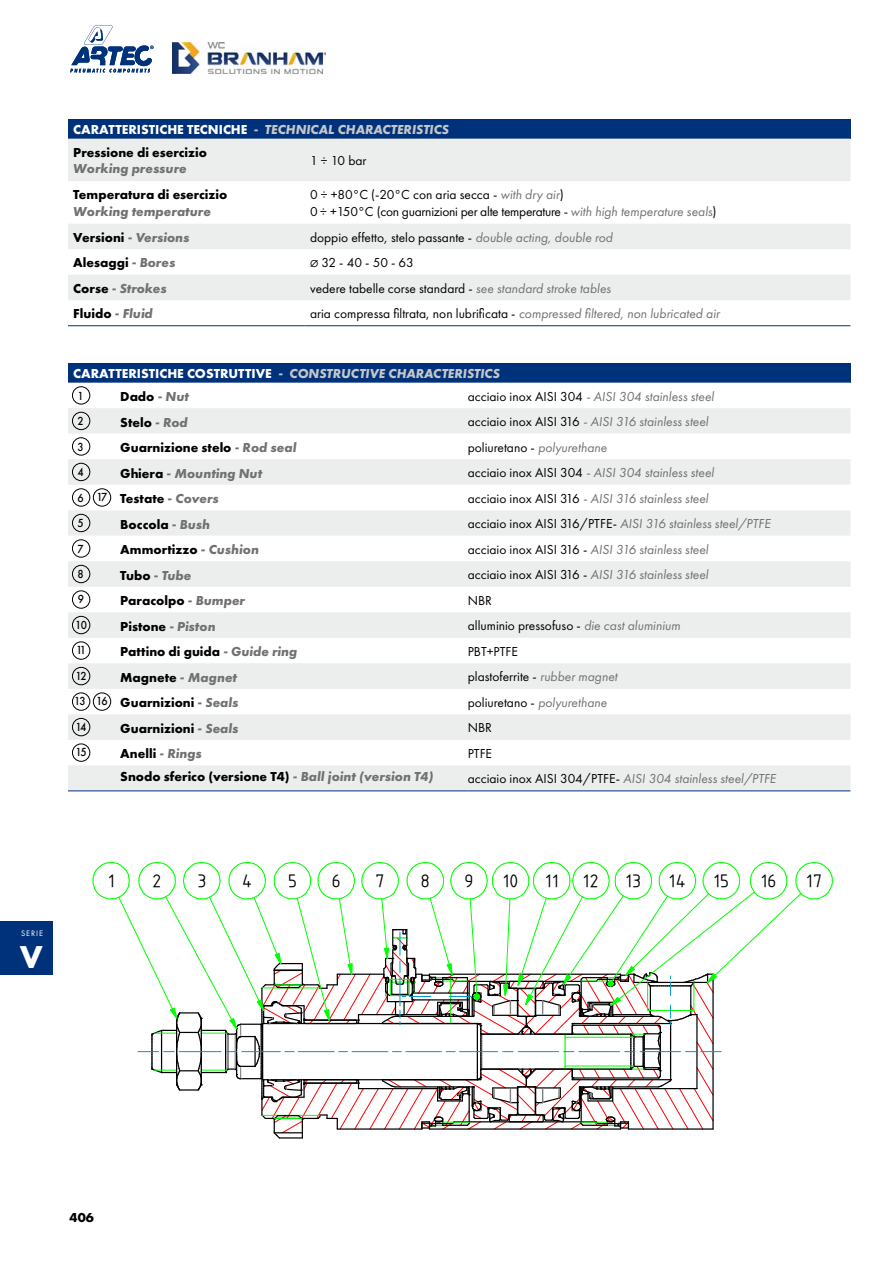
<style>
.page{position:relative;width:893px;height:1263px;background:#fff}
.page>*{position:absolute;margin:0;border:0;box-sizing:border-box;transform-origin:0 0}
.t1{font:700 32.85px "Futura PT";color:#fff}
.t2{font:18.9px "ISOCP IV50";letter-spacing:.005em;color:#000}
.t3{font:italic 13.5px "Futura PT";color:#707172}
.t4{font:13.5px "Futura PT";color:#000}
.t5{font:700 13.5px "Futura PT";color:#000}
.t6{font:italic 700 13.5px/22.5px "Futura PT";color:#c6c7c8}
.t7{font:13.5px/16.5px "Futura PT";letter-spacing:-.02em;color:#000}
.t8{font:italic 700 13.5px "Futura PT";color:#707172}
.t9{font:500 12.15px "Futura PT";letter-spacing:-.125em;color:#000;scale:.91 1}
.t10{font:8.25px "Futura PT";letter-spacing:.11em;color:#fff}
.s1{font-style:normal;color:#fff}
.s2{font-style:normal;color:#000}
.s3{font-style:italic;color:#707172}
.s4{font-size:10.5px}
.s5{font-weight:500;font-size:12.15px}
</style>
<div class="page">
<img style="left:173px;top:43px;width:152px;height:30px">
<svg style="left:70px;top:26px;width:84px;height:47px"></svg>
<div style="left:0;top:922px;width:53px;height:53px;background:#00327b"></div>
<div style="left:68px;top:119px;width:782px;height:20px;background:#00327b"></div>
<div style="left:68px;top:139px;width:782px;height:42px;background:#eceded"></div>
<svg style="left:68px;top:224px;width:782px;height:76px;fill:#eceded"></svg>
<hr style="left:68px;top:325px;width:237px;height:1px;background:#00327b">
<hr style="left:305px;top:325px;width:258px;height:1px;background:#00327b">
<hr style="left:563px;top:325px;width:287px;height:1px;background:#00327b">
<div style="left:68px;top:363px;width:782px;height:20px;background:#00327b"></div>
<div style="left:68px;top:408px;width:782px;height:25px;background:#eceded"></div>
<svg style="left:68px;top:459px;width:782px;height:331px;fill:#eceded"></svg>
<hr style="left:68px;top:790px;width:400px;height:1px;background:#00327b">
<hr style="left:468px;top:790px;width:258px;height:1px;background:#00327b">
<hr style="left:726px;top:790px;width:124px;height:1px;background:#00327b">
<div style="left:72px;top:386px;width:18px;height:18px;border:1px solid #000;border-radius:50%"></div>
<div style="left:72px;top:412px;width:18px;height:18px;border:1px solid #000;border-radius:50%"></div>
<div style="left:72px;top:438px;width:18px;height:17px;border:1px solid #000;border-radius:50%"></div>
<div style="left:72px;top:463px;width:18px;height:18px;border:1px solid #000;border-radius:50%"></div>
<div style="left:72px;top:489px;width:18px;height:17px;border:1px solid #000;border-radius:50%"></div>
<div style="left:93px;top:489px;width:18px;height:17px;border:1px solid #000;border-radius:50%"></div>
<div style="left:72px;top:514px;width:18px;height:18px;border:1px solid #000;border-radius:50%"></div>
<div style="left:72px;top:540px;width:18px;height:17px;border:1px solid #000;border-radius:50%"></div>
<div style="left:72px;top:565px;width:18px;height:18px;border:1px solid #000;border-radius:50%"></div>
<div style="left:72px;top:591px;width:18px;height:17px;border:1px solid #000;border-radius:50%"></div>
<div style="left:72px;top:616px;width:18px;height:18px;border:1px solid #000;border-radius:50%"></div>
<div style="left:72px;top:642px;width:18px;height:17px;border:1px solid #000;border-radius:50%"></div>
<div style="left:72px;top:667px;width:18px;height:18px;border:1px solid #000;border-radius:50%"></div>
<div style="left:72px;top:693px;width:18px;height:17px;border:1px solid #000;border-radius:50%"></div>
<div style="left:93px;top:693px;width:18px;height:17px;border:1px solid #000;border-radius:50%"></div>
<div style="left:72px;top:718px;width:18px;height:18px;border:1px solid #000;border-radius:50%"></div>
<div style="left:72px;top:744px;width:18px;height:17px;border:1px solid #000;border-radius:50%"></div>
<svg style="left:93px;top:862px;width:740px;height:277px"></svg>
<p class="t6" style="left:73px;top:118px;width:377px"><span class="s1">CARATTERISTICHE TECNICHE</span> - TECHNICAL CHARACTERISTICS<br><span class="s2">Pressione di esercizio</span></p>
<p class="t8" style="left:73px;top:160px;width:115px">Working pressure</p>
<p class="t4" style="left:310px;top:153px;width:58px">1 ÷ 10 bar</p>
<p class="t5" style="left:73px;top:186px;width:156px">Temperatura di esercizio</p>
<p class="t8" style="left:73px;top:203px;width:139px">Working temperature</p>
<p class="t7" style="left:310px;top:186px;width:408px">0 ÷ +80°C (-20°C con aria secca - <span class="s3">with dry air</span>)<br>0 ÷ +150°C (con guarnizioni per alte temperature - <span class="s3">with high temperature seals</span>)</p>
<p class="t8" style="left:73px;top:229px;width:118px"><span class="s2">Versioni</span> - Versions</p>
<p class="t4" style="left:310px;top:229px;width:304px">doppio effetto, stelo passante - <span class="s3">double acting, double rod</span></p>
<p class="t5" style="left:73px;top:254px;width:104px">Alesaggi <span class="s3">- Bores</span></p>
<p class="t4" style="left:310px;top:255px;width:105px"><span class="s4">Ø</span> 32 - 40 - 50 - 63</p>
<p class="t8" style="left:73px;top:280px;width:95px"><span class="s2">Corse</span> - Strokes</p>
<p class="t4" style="left:310px;top:280px;width:302px">vedere tabelle corse standard - <span class="s3">see standard stroke tables</span></p>
<p class="t5" style="left:73px;top:305px;width:81px">Fluido <span class="s3">- Fluid</span></p>
<p class="t4" style="left:310px;top:305px;width:411px">aria compressa filtrata, non lubrificata - <span class="s3">compressed filtered, non lubricated air</span></p>
<p class="t6" style="left:73px;top:362px;width:428px"><span class="s1">CARATTERISTICHE COSTRUTTIVE</span> - CONSTRUCTIVE CHARACTERISTICS</p>
<p class="t9" style="left:78px;top:388px;width:8px">1</p>
<p class="t5" style="left:120px;top:388px;width:70px">Dado <span class="s3">- Nut</span></p>
<p class="t3" style="left:468px;top:388px;width:248px"><span class="s2">acciaio inox AISI 304</span> - AISI 304 stainless steel</p>
<p class="t9" style="left:78px;top:414px;width:8px">2</p>
<p class="t5" style="left:120px;top:414px;width:69px">Stelo <span class="s3">- Rod</span></p>
<p class="t3" style="left:468px;top:414px;width:242px"><span class="s2">acciaio inox AISI 316</span> - AISI 316 stainless steel</p>
<p class="t9" style="left:78px;top:439px;width:8px">3</p>
<p class="t5" style="left:120px;top:439px;width:178px">Guarnizione stelo <span class="s3">- Rod seal</span></p>
<p class="t4" style="left:468px;top:439px;width:141px">poliuretano - <span class="s3">polyurethane</span></p>
<p class="t9" style="left:78px;top:465px;width:8px">4</p>
<p class="t8" style="left:120px;top:465px;width:143px"><span class="s2">Ghiera</span> - Mounting Nut</p>
<p class="t3" style="left:468px;top:465px;width:248px"><span class="s2">acciaio inox AISI 304</span> - AISI 304 stainless steel</p>
<p class="t5" style="left:78px;top:490px;width:143px"><span class="s5">6 </span><sup>17</sup> Testate <span class="s3">- Covers</span></p>
<p class="t3" style="left:468px;top:490px;width:242px"><span class="s2">acciaio inox AISI 316</span> - AISI 316 stainless steel</p>
<p class="t9" style="left:78px;top:516px;width:8px">5</p>
<p class="t5" style="left:120px;top:516px;width:91px">Boccola <span class="s3">- Bush</span></p>
<p class="t3" style="left:468px;top:516px;width:304px"><span class="s2">acciaio inox AISI 316/PTFE-</span> AISI 316 stainless steel/PTFE</p>
<p class="t9" style="left:78px;top:541px;width:8px">7</p>
<p class="t5" style="left:120px;top:541px;width:140px">Ammortizzo <span class="s3">- Cushion</span></p>
<p class="t3" style="left:468px;top:541px;width:242px"><span class="s2">acciaio inox AISI 316 -</span> AISI 316 stainless steel</p>
<p class="t9" style="left:78px;top:567px;width:8px">8</p>
<p class="t8" style="left:120px;top:567px;width:73px"><span class="s2">Tubo</span> - Tube</p>
<p class="t3" style="left:468px;top:567px;width:242px"><span class="s2">acciaio inox AISI 316 -</span> AISI 316 stainless steel</p>
<p class="t9" style="left:78px;top:592px;width:8px">9</p>
<p class="t5" style="left:120px;top:592px;width:126px">Paracolpo <span class="s3">- Bumper</span></p>
<p class="t4" style="left:468px;top:592px;width:26px">NBR</p>
<p class="t9" style="left:75px;top:617px;width:14px">10</p>
<p class="t5" style="left:120px;top:618px;width:97px">Pistone <span class="s3">- Piston</span></p>
<p class="t4" style="left:468px;top:618px;width:214px">alluminio pressofuso - <span class="s3">die cast aluminium</span></p>
<p class="t9" style="left:76px;top:643px;width:13px">11</p>
<p class="t5" style="left:120px;top:643px;width:179px">Pattino di guida <span class="s3">- Guide ring</span></p>
<p class="t4" style="left:468px;top:643px;width:52px">PBT+PTFE</p>
<p class="t9" style="left:76px;top:668px;width:14px">12</p>
<p class="t5" style="left:120px;top:669px;width:118px">Magnete <span class="s3">- Magnet</span></p>
<p class="t4" style="left:468px;top:669px;width:151px">plastoferrite - <span class="s3">rubber magnet</span></p>
<p class="t5" style="left:74px;top:694px;width:166px"><sup>13</sup> <sup>16</sup> Guarnizioni <span class="s3">- Seals</span></p>
<p class="t4" style="left:468px;top:694px;width:141px">poliuretano - <span class="s3">polyurethane</span></p>
<p class="t9" style="left:76px;top:719px;width:13px">14</p>
<p class="t5" style="left:120px;top:720px;width:120px">Guarnizioni <span class="s3">- Seals</span></p>
<p class="t4" style="left:468px;top:720px;width:26px">NBR</p>
<p class="t9" style="left:75px;top:745px;width:14px">15</p>
<p class="t5" style="left:120px;top:745px;width:83px">Anelli <span class="s3">- Rings</span></p>
<p class="t4" style="left:468px;top:745px;width:26px">PTFE</p>
<p class="t5" style="left:120px;top:768px;width:315px">Snodo sferico (versione T4) <span class="s3">- Ball joint (version T4)</span></p>
<p class="t3" style="left:468px;top:771px;width:310px"><span class="s2">acciaio inox AISI 304/PTFE-</span> AISI 304 stainless steel/PTFE</p>
<p class="t10" style="left:21px;top:929px;width:23px">SERIE</p>
<h1 class="t1" style="left:20px;top:935px;width:24px">V</h1>
<h2 class="t2" style="left:108px;top:868px;width:8px">1</h2>
<h2 class="t2" style="left:152px;top:868px;width:11px">2</h2>
<h2 class="t2" style="left:197px;top:868px;width:11px">3</h2>
<h2 class="t2" style="left:242px;top:868px;width:12px">4</h2>
<h2 class="t2" style="left:288px;top:868px;width:11px">5</h2>
<h2 class="t2" style="left:331px;top:868px;width:11px">6</h2>
<h2 class="t2" style="left:375px;top:868px;width:11px">7</h2>
<h2 class="t2" style="left:420px;top:868px;width:11px">8</h2>
<h2 class="t2" style="left:464px;top:868px;width:11px">9</h2>
<h2 class="t2" style="left:502px;top:868px;width:18px">10</h2>
<h2 class="t2" style="left:545px;top:868px;width:15px">11</h2>
<h2 class="t2" style="left:582px;top:868px;width:18px">12</h2>
<h2 class="t2" style="left:625px;top:868px;width:18px">13</h2>
<h2 class="t2" style="left:668px;top:868px;width:19px">14</h2>
<h2 class="t2" style="left:713px;top:868px;width:18px">15</h2>
<h2 class="t2" style="left:760px;top:868px;width:18px">16</h2>
<h2 class="t2" style="left:806px;top:868px;width:18px">17</h2>
<p class="t5" style="left:70px;top:1209px;width:26px">406</p>
</div>
